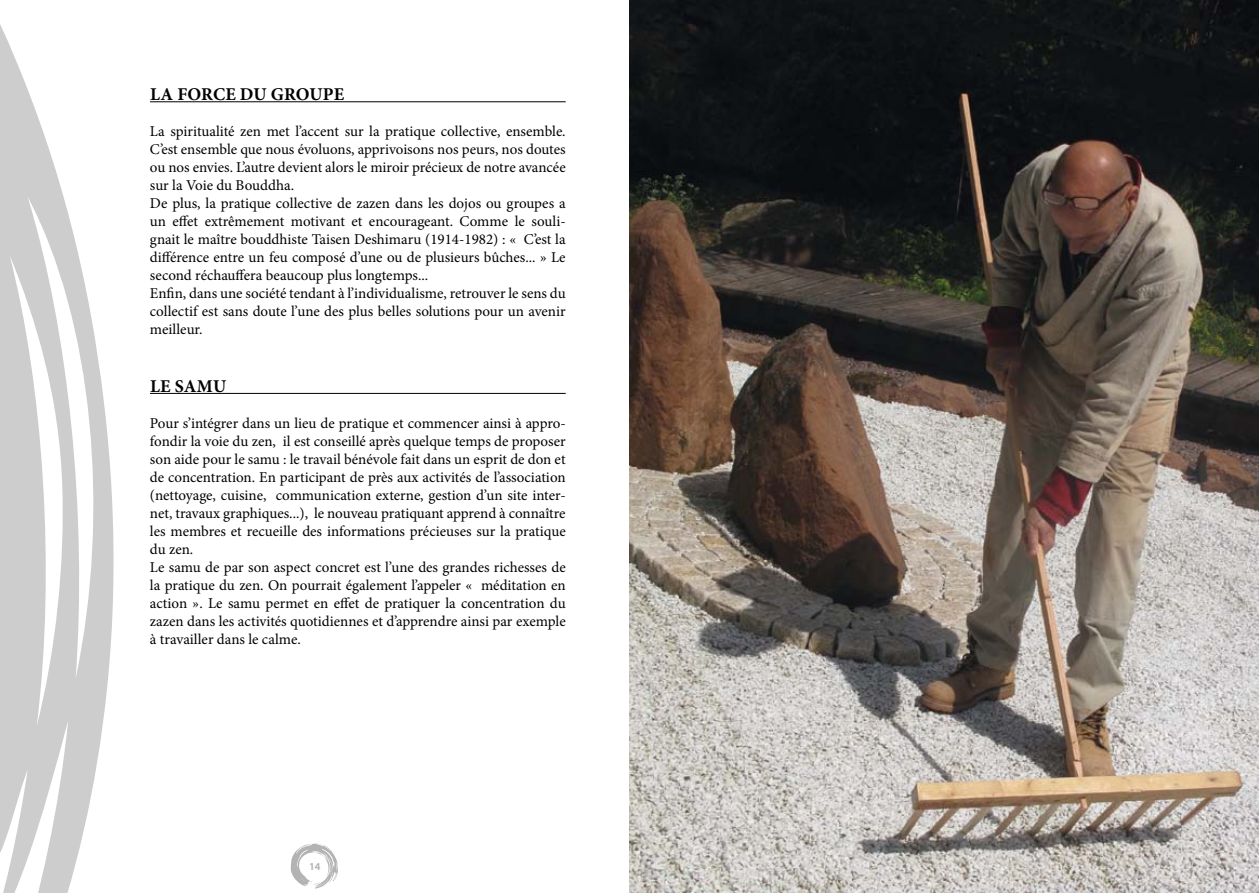
<style>
.page{position:relative;width:1259px;height:893px;background:#fff}
.page>*{position:absolute;margin:0;border:0;box-sizing:border-box;transform-origin:0 0}
.t1{font:700 18px "Minion Pro";letter-spacing:.01em;color:#000}
.t2{font:15px/18px "Minion Pro";color:#000}
.t3{font:600 10.5px "Myriad Pro";color:#87888a}
</style>
<div class="page">
<svg style="left:0;top:24px;width:114px;height:869px;fill:#cdcdcd"></svg>
<svg style="left:290px;top:843px;width:48px;height:46px"></svg>
<hr style="left:150px;top:101px;width:416px;height:1px;background:#000">
<hr style="left:150px;top:393px;width:416px;height:1px;background:#000">
<img style="left:629px;top:0;width:630px;height:893px">
<p class="t1" style="left:150px;top:82px;width:64px">LA FORCE</p>
<p class="t1" style="left:240px;top:82px;width:95px">DU GROUPE</p>
<p class="t2" style="left:150px;top:122px;width:417px">La spiritualité zen met l’accent sur la pratique collective, ensemble.<br>C’est ensemble que nous évoluons, apprivoisons nos peurs, nos doutes ou nos envies. L’autre devient alors le miroir précieux de notre avancée sur la Voie du Bouddha.<br>De plus, la pratique collective de zazen dans les dojos ou groupes a un effet extrêmement motivant et encourageant. Comme le souli&shy;gnait le maître bouddhiste Taisen Deshimaru (1914-1982) : « C’est la différence entre un feu composé d’une ou de plusieurs bûches... » Le second réchauffera beaucoup plus longtemps...<br>Enfin, dans une société tendant à l’individualisme, retrouver le sens du collectif est sans doute l’une des plus belles solutions pour un avenir meilleur.</p>
<p class="t1" style="left:150px;top:373px;width:78px">LE SAMU</p>
<p class="t2" style="left:150px;top:414px;width:417px">Pour s’intégrer dans un lieu de pratique et commencer ainsi à appro&shy;fondir la voie du zen, il est conseillé après quelque temps de proposer son aide pour le samu : le travail bénévole fait dans un esprit de don et de concentration. En participant de près aux activités de l’association (nettoyage, cuisine, communication externe, gestion d’un site inter&shy;net, travaux graphiques...), le nouveau pratiquant apprend à connaître les membres et recueille des informations précieuses sur la pratique du zen.<br>Le samu de par son aspect concret est l’une des grandes richesses de la pratique du zen. On pourrait également l’appeler « méditation en action ». Le samu permet en effet de pratiquer la concentration du zazen dans les activités quotidiennes et d’apprendre ainsi par exemple à travailler dans le calme.</p>
<p class="t3" style="left:309px;top:859px;width:13px">14</p>
</div>
